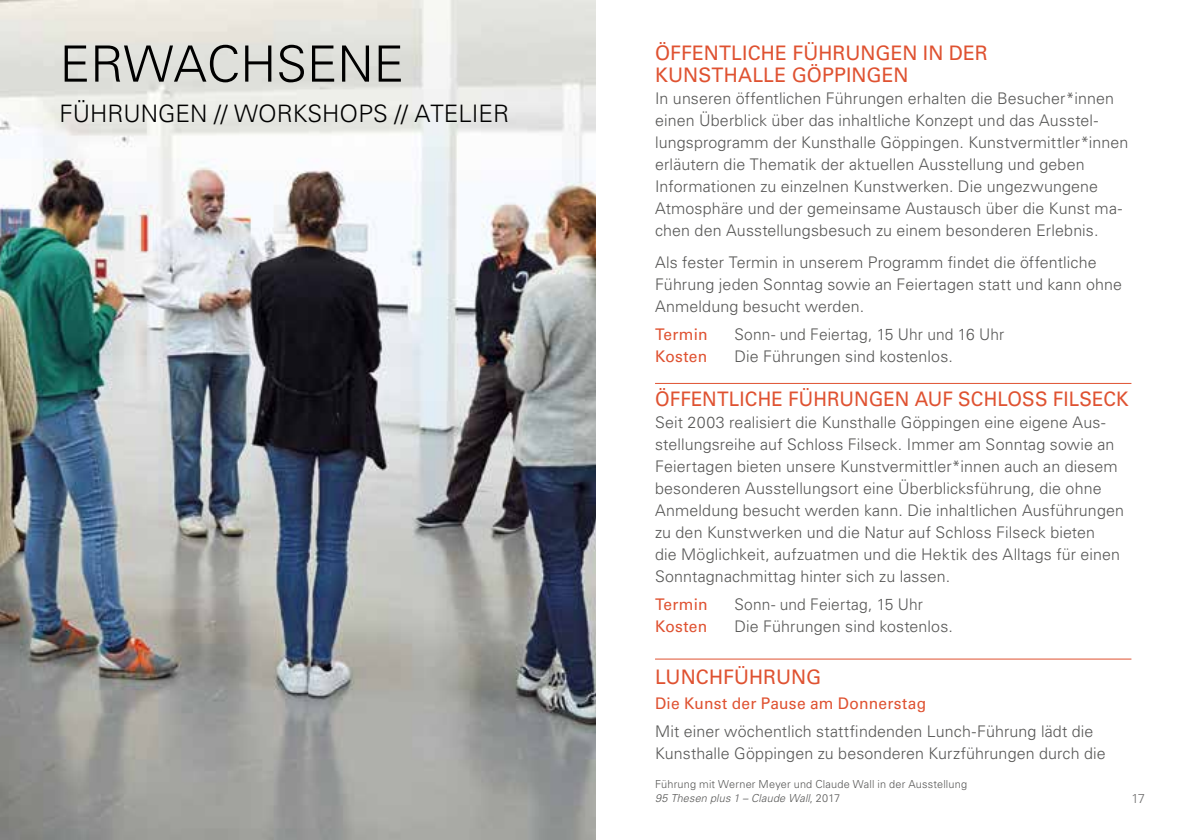
<style>
.page{position:relative;width:1191px;height:840px;background:#fff}
.page>*{position:absolute;margin:0;border:0;box-sizing:border-box;transform-origin:0 0}
.t1{font:300 50px "Univers LT Pro 45";color:#000}
.t2{font:300 24px "Univers LT Pro 45";color:#000}
.t3{font:20px/22px "Univers LT Pro 55 Roman";letter-spacing:.01em;color:#df5231}
.t4{font:20px "Univers LT Pro 55 Roman";letter-spacing:.01em;color:#df5231;scale:.94 1}
.t5{font:300 16px/22px "Univers LT Pro 45";letter-spacing:.01em;color:#575756}
.t6{font:16px "Univers LT Pro 55 Roman";letter-spacing:.015em;color:#df5231}
.t7{font:300 13px "Univers LT Pro 45";color:#706f6f}
.t8{font:300 11px/13.2px "Univers LT Pro 45";letter-spacing:.015em;color:#575756}
.s1{font-style:italic}
</style>
<div class="page">
<img style="left:0;top:0;width:595px;height:839px">
<hr style="left:655px;top:383px;width:476px;height:1px;background:#df5231">
<hr style="left:655px;top:658px;width:476px;height:1px;background:#df5231">
<h1 class="t1" style="left:60px;top:33px;width:346px">ERWACHSENE</h1>
<h2 class="t2" style="left:60px;top:99px;width:451px">FÜHRUNGEN // WORKSHOPS // ATELIER</h2>
<p class="t3" style="left:655px;top:42px;width:334px">ÖFFENTLICHE FÜHRUNGEN IN DER<br>KUNSTHALLE GÖPPINGEN</p>
<p class="t5" style="left:655px;top:87px;width:475px">In unseren öffentlichen Führungen erhalten die Besucher*innen einen Überblick über das inhaltliche Konzept und das Ausstel&shy;lungsprogramm der Kunsthalle Göppingen. Kunstvermittler*innen erläutern die Thematik der aktuellen Ausstellung und geben Informationen zu einzelnen Kunstwerken. Die ungezwungene Atmosphäre und der gemeinsame Austausch über die Kunst ma&shy;chen den Ausstellungsbesuch zu einem besonderen Erlebnis.</p>
<p class="t5" style="left:655px;top:251px;width:468px">Als fester Termin in unserem Programm findet die öffentliche<br>Führung jeden Sonntag sowie an Feiertagen statt und kann ohne<br>Anmeldung besucht werden.</p>
<p class="t6" style="left:655px;top:324px;width:54px">Termin</p>
<p class="t5" style="left:734px;top:323px;width:271px">Sonn- und Feiertag, 15 Uhr und 16 Uhr</p>
<p class="t6" style="left:655px;top:346px;width:54px">Kosten</p>
<p class="t5" style="left:734px;top:345px;width:220px">Die Führungen sind kostenlos.</p>
<p class="t4" style="left:655px;top:386px;width:505px">ÖFFENTLICHE FÜHRUNGEN AUF SCHLOSS FILSECK</p>
<p class="t5" style="left:655px;top:411px;width:470px">Seit 2003 realisiert die Kunsthalle Göppingen eine eigene Aus&shy;stellungsreihe auf Schloss Filseck. Immer am Sonntag sowie an Feiertagen bieten unsere Kunstvermittler*innen auch an diesem besonderen Ausstellungsort eine Überblicksführung, die ohne Anmeldung besucht werden kann. Die inhaltlichen Ausführungen zu den Kunstwerken und die Natur auf Schloss Filseck bieten<br>die Möglichkeit, aufzuatmen und die Hektik des Alltags für einen Sonntagnachmittag hinter sich zu lassen.</p>
<p class="t6" style="left:655px;top:594px;width:54px">Termin</p>
<p class="t5" style="left:734px;top:592px;width:190px">Sonn- und Feiertag, 15 Uhr</p>
<p class="t6" style="left:655px;top:616px;width:54px">Kosten</p>
<p class="t5" style="left:734px;top:614px;width:220px">Die Führungen sind kostenlos.</p>
<p class="t3" style="left:655px;top:666px;width:168px">LUNCHFÜHRUNG</p>
<p class="t6" style="left:655px;top:693px;width:273px">Die Kunst der Pause am Donnerstag</p>
<p class="t5" style="left:655px;top:719px;width:452px">Mit einer wöchentlich stattfindenden Lunch-Führung lädt die<br>Kunsthalle Göppingen zu besonderen Kurzführungen durch die</p>
<p class="t8" style="left:655px;top:777px;width:313px">Führung mit Werner Meyer und Claude Wall in der Ausstellung<br><span class="s1">95 Thesen plus 1 – Claude Wall</span>, 2017</p>
<p class="t7" style="left:1131px;top:789px;width:15px">17</p>
</div>
